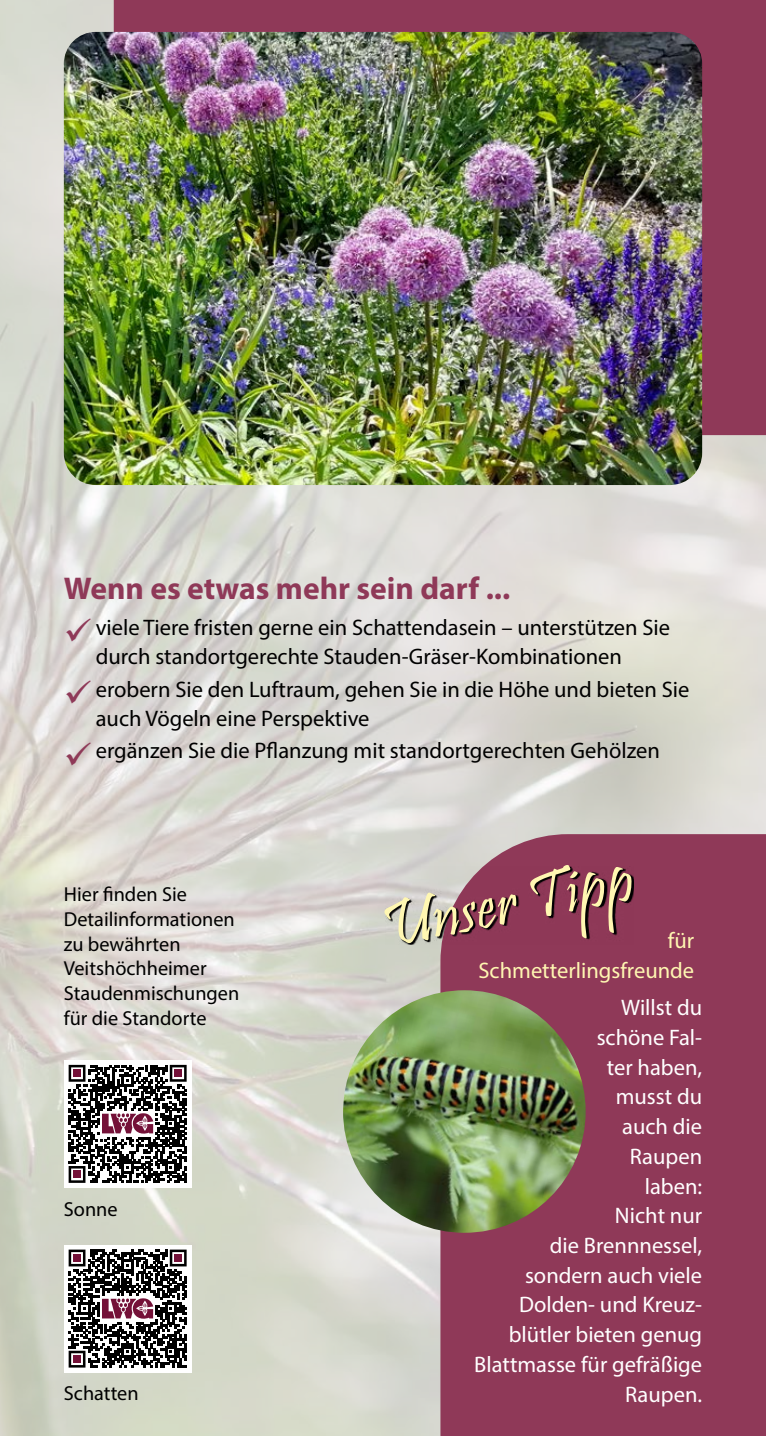
<style>
.page{position:relative;width:766px;height:1436px;background:#fff}
.page>*{position:absolute;margin:0;border:0;box-sizing:border-box;transform-origin:0 0}
.unser_tipp{font:67.5px "Pristina";color:#fff7b2}
.unterueberschrift{font:700 31.5px "Myriad Pro";color:#8f3958}
.aufzaehlung_haekchen_stauden{font:22.5px/29.2px "Myriad Pro";color:#000}
.beschriftung_oval{font:22.5px/29.7px "Myriad Pro";color:#fff;text-align:right}
.beschriftung_oval-2{font:22.5px/29.7px "Myriad Pro";color:#fff7b2;text-align:right}
.t1{font:20.25px/24.8px "Myriad Pro";color:#000}
</style>
<div class="page">
<img style="left:0;top:0;width:765px;height:1435px">
<div style="left:440px;top:834px;width:325px;height:601px;background:#8f3958"></div>
<div style="left:114px;top:0;width:651px;height:435px;background:#8f3958"></div>
<img style="left:64px;top:32px;width:638px;height:453px">
<div style="left:64px;top:1059px;width:127px;height:128px;background:#fff"></div>
<svg style="left:69px;top:1064px;width:117px;height:118px"></svg>
<div style="left:64px;top:1244px;width:127px;height:127px;background:#fff"></div>
<svg style="left:69px;top:1249px;width:117px;height:118px"></svg>
<svg style="left:385px;top:866px;width:248px;height:79px;background:#856"></svg>
<img style="left:343px;top:990px;width:242px;height:242px;border-radius:121px">
<svg style="left:66px;top:618px;width:25px;height:23px"></svg>
<svg style="left:66px;top:679px;width:25px;height:24px"></svg>
<svg style="left:66px;top:741px;width:25px;height:24px"></svg>
<h3 class="unterueberschrift" style="left:64px;top:568px;width:448px">Wenn es etwas mehr sein darf ...</h3>
<p class="aufzaehlung_haekchen_stauden" style="left:96px;top:612px;width:575px">viele Tiere fristen gerne ein Schattendasein – unterstützen Sie durch standortgerechte Stauden-Gräser-Kombinationen</p>
<p class="aufzaehlung_haekchen_stauden" style="left:96px;top:674px;width:595px">erobern Sie den Luftraum, gehen Sie in die Höhe und bieten Sie auch Vögeln eine Perspektive</p>
<p class="aufzaehlung_haekchen_stauden" style="left:96px;top:735px;width:565px">ergänzen Sie die Pflanzung mit standortgerechten Gehölzen</p>
<p class="t1" style="left:64px;top:881px;width:177px">Hier finden Sie<br>Detailinformationen zu bewährten<br>Veitshöchheimer<br>Staudenmischungen für die Standorte</p>
<p class="t1" style="left:64px;top:1195px;width:55px">Sonne</p>
<p class="t1" style="left:64px;top:1380px;width:76px">Schatten</p>
<h4 class="unser_tipp" style="left:374px;top:889px;width:257px;rotate:-11deg">Unser Tipp</h4>
<p class="beschriftung_oval-2" style="left:478px;top:925px;width:217px">für<br>Schmetterlingsfreunde</p>
<p class="beschriftung_oval" style="left:474px;top:992px;width:229px">Willst du<br>schöne Fal-<br>ter haben,<br>musst du<br>auch die<br>Raupen<br>laben:<br>Nicht nur<br>die Brennnessel, sondern auch viele<br>Dolden- und Kreuz&shy;blütler bieten genug<br>Blattmasse für gefräßige<br>Raupen.</p>
</div>
